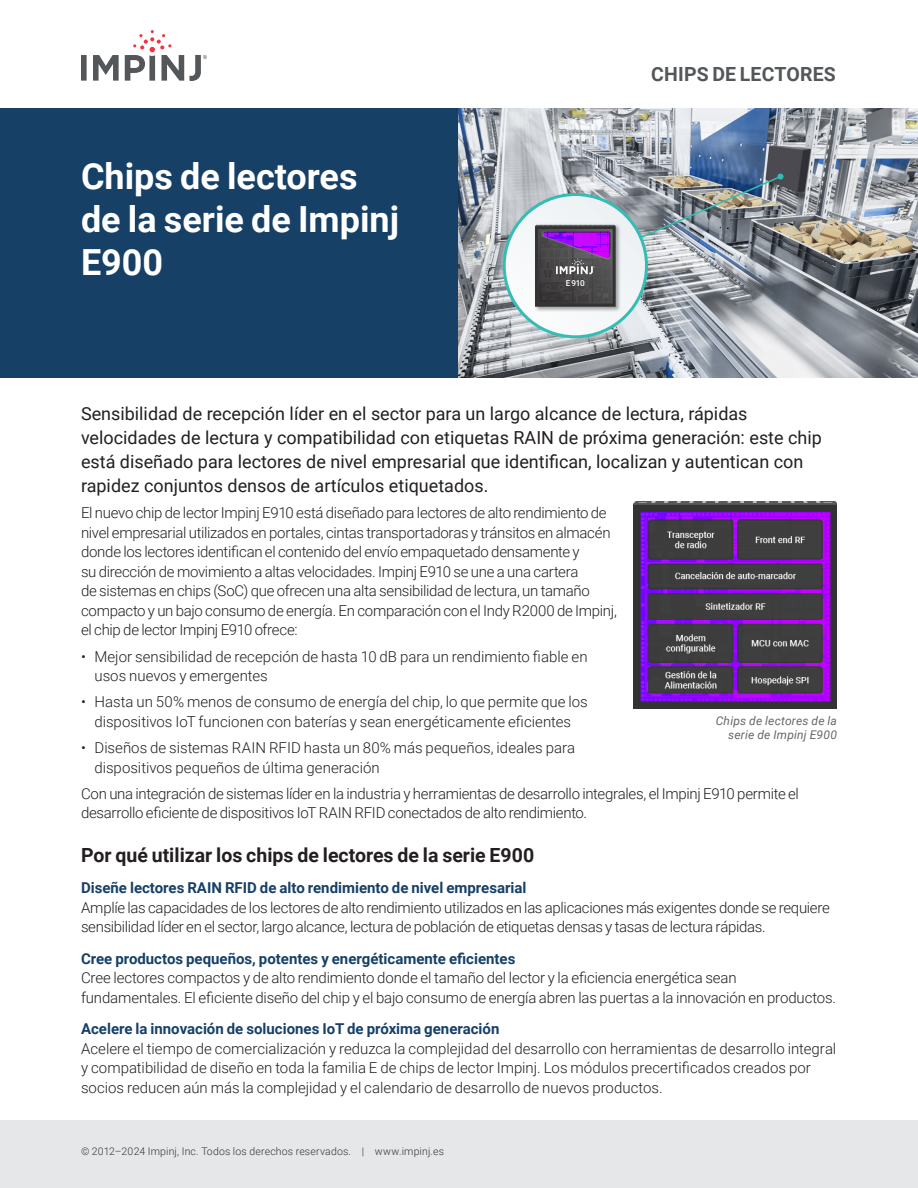
<style>
.page{position:relative;width:918px;height:1188px;background:#fff}
.page>*{position:absolute;margin:0;border:0;box-sizing:border-box;transform-origin:0 0}
.t1{font:700 36px/43.2px "Roboto";color:#fff}
.t2{font:700 19.5px "Roboto";color:#231f20}
.Category{font:700 19.5px "Roboto";letter-spacing:.01em;color:#545759}
.Intro{font:18px/24px "Roboto";color:#231f20}
.t3{font:300 15px/19.5px "Roboto";letter-spacing:-.015em;color:#231f20}
.t4{font:700 15px "Roboto";color:#174067}
.t5{font:italic 12px/14.4px "Roboto";letter-spacing:.02em;color:#666767;text-align:right}
.t6{font:300 10.5px "Roboto";letter-spacing:.015em;color:#333}
.t7{font:500 8.25px "Roboto";color:#fff}
</style>
<div class="page">
<div style="left:0;top:1120px;width:917px;height:68px;background:#e6e7e9"></div>
<svg style="left:81px;top:30px;width:126px;height:51px"></svg>
<div style="left:0;top:108px;width:459px;height:270px;background:#174067"></div>
<img style="left:633px;top:502px;width:204px;height:206px">
<img style="left:459px;top:108px;width:459px;height:270px">
<svg style="left:504px;top:195px;width:142px;height:142px"></svg>
<div style="left:534px;top:224px;width:87px;height:88px;background:#231f20;opacity:.4"></div>
<svg style="left:535px;top:174px;width:248px;height:133px;background:#91929f"></svg>
<div style="left:503px;top:193px;width:145px;height:145px;border:3px solid #34bdb4;border-radius:50%"></div>
<p class="t1" style="left:81px;top:153px;width:320px">Chips de lectores de la serie de Impinj<br>E900</p>
<p class="Category" style="left:651px;top:60px;width:186px">CHIPS DE LECTORES</p>
<p class="t7" style="left:566px;top:278px;width:20px">E910</p>
<p class="Intro" style="left:81px;top:401px;width:742px">Sensibilidad de recepción líder en el sector para un largo alcance de lectura, rápidas velocidades de lectura y compatibilidad con etiquetas RAIN de próxima generación: este chip está diseñado para lectores de nivel empresarial que identifican, localizan y autentican con rapidez conjuntos densos de artículos etiquetados.</p>
<p class="t3" style="left:81px;top:503px;width:537px">El nuevo chip de lector Impinj E910 está diseñado para lectores de alto rendimiento de nivel empresarial utilizados en portales, cintas transportadoras y tránsitos en almacén donde los lectores identifican el contenido del envío empaquetado densamente y<br>su dirección de movimiento a altas velocidades. Impinj E910 se une a una cartera<br>de sistemas en chips (SoC) que ofrecen una alta sensibilidad de lectura, un tamaño compacto y un bajo consumo de energía. En comparación con el Indy R2000 de Impinj, el chip de lector Impinj E910 ofrece:</p>
<p class="t3" style="left:94px;top:646px;width:495px;text-indent:-14px">• Mejor sensibilidad de recepción de hasta 10 dB para un rendimiento fiable en usos nuevos y emergentes</p>
<p class="t3" style="left:81px;top:692px;width:508px;text-align:center">• Hasta un 50% menos de consumo de energía del chip, lo que permite que los dispositivos IoT funcionen con baterías y sean energéticamente eficientes</p>
<p class="t3" style="left:94px;top:737px;width:482px;text-indent:-14px">• Diseños de sistemas RAIN RFID hasta un 80% más pequeños, ideales para dispositivos pequeños de última generación</p>
<p class="t3" style="left:81px;top:783px;width:720px">Con una integración de sistemas líder en la industria y herramientas de desarrollo integrales, el Impinj E910 permite el desarrollo eficiente de dispositivos IoT RAIN RFID conectados de alto rendimiento.</p>
<h2 class="t2" style="left:81px;top:841px;width:455px">Por qué utilizar los chips de lectores de la serie E900</h2>
<h3 class="t4" style="left:81px;top:878px;width:447px">Diseñe lectores RAIN RFID de alto rendimiento de nivel empresarial</h3>
<p class="t3" style="left:81px;top:897px;width:750px">Amplíe las capacidades de los lectores de alto rendimiento utilizados en las aplicaciones más exigentes donde se requiere sensibilidad líder en el sector, largo alcance, lectura de población de etiquetas densas y tasas de lectura rápidas.</p>
<h3 class="t4" style="left:81px;top:948px;width:436px">Cree productos pequeños, potentes y energéticamente eficientes</h3>
<p class="t3" style="left:81px;top:968px;width:757px">Cree lectores compactos y de alto rendimiento donde el tamaño del lector y la eficiencia energética sean fundamentales. El eficiente diseño del chip y el bajo consumo de energía abren las puertas a la innovación en productos.</p>
<h3 class="t4" style="left:81px;top:1019px;width:420px">Acelere la innovación de soluciones IoT de próxima generación</h3>
<p class="t3" style="left:81px;top:1038px;width:757px">Acelere el tiempo de comercialización y reduzca la complejidad del desarrollo con herramientas de desarrollo integral y compatibilidad de diseño en toda la familia E de chips de lector Impinj. Los módulos precertificados creados por socios reducen aún más la complejidad y el calendario de desarrollo de nuevos productos.</p>
<p class="t5" style="left:716px;top:713px;width:123px">Chips de lectores de la serie de Impinj E900</p>
<p class="t6" style="left:81px;top:1144px;width:365px">© 2012–2024 Impinj, Inc. Todos los derechos reservados. | www.impinj.es</p>
</div>
